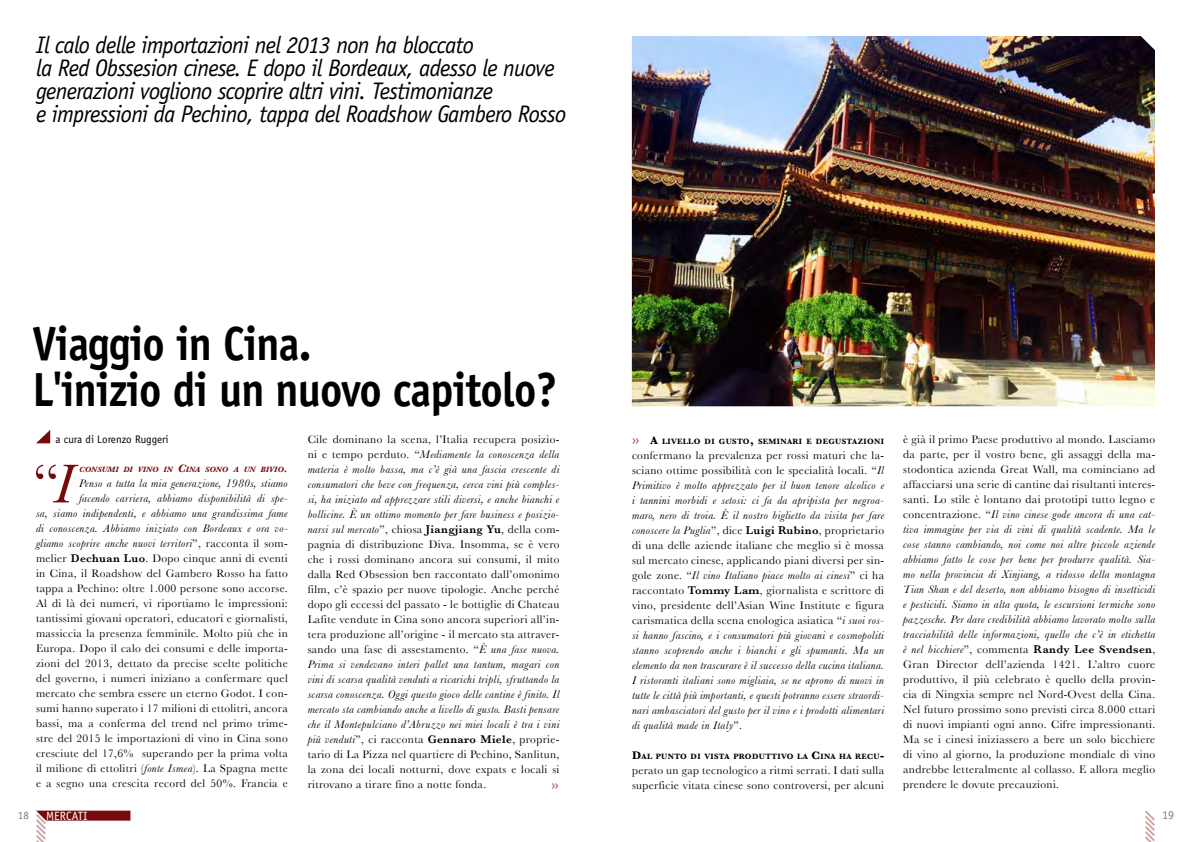
<style>
.page{position:relative;width:1191px;height:842px;background:#fff}
.page>*{position:absolute;margin:0;border:0;box-sizing:border-box;transform-origin:0 0}
.t1{font:56.8px "Baskerville";color:#750b0d}
.t2{font:700 48px/46px "Officina Sans Std";letter-spacing:-.02em;color:#000;scale:.9 1}
.t3{font:italic 24px/23px "Officina Sans Std";letter-spacing:-.03em;color:#000}
.t4{font:12.5px "Officina Sans Std";color:#974849}
.t5{font:12px "Officina Sans Std";color:#fff}
.t6{font:12px "Officina Sans Std";color:#7b7c7e}
.t7{font:11.5px/15px "Baskerville";letter-spacing:.03em;color:#000;text-align:justify}
.t8{font:italic 11.5px/15px "Baskerville";letter-spacing:.03em;color:#000;text-align:justify}
.t9{font:11px "Officina Sans Std";color:#000}
.t10{font:11px "Officina Sans Std";color:#7b7c7e}
.t11{font:700 8.1px "Baskerville";letter-spacing:.045em;color:#000}
.t12{font:italic 700 8.1px "Baskerville";color:#750b0d}
.s1{font-style:italic}
.s2{font-size:11.5px}
.s3{font-weight:600}
.s4{font-style:normal}
.s5{font-weight:600;font-style:normal}
</style>
<div class="page">
<svg style="left:36px;top:430px;width:14px;height:13px"></svg>
<svg style="left:1145px;top:810px;width:10px;height:32px"></svg>
<img style="left:632px;top:36px;width:523px;height:370px">
<svg style="left:36px;top:811px;width:94px;height:31px"></svg>
<h3 class="t3" style="left:36px;top:34px;width:532px">Il calo delle importazioni nel 2013 non ha bloccato<br>la Red Obssesion cinese. E dopo il Bordeaux, adesso le nuove generazioni vogliono scoprire altri vini. Testimonianze<br>e impressioni da Pechino, tappa del Roadshow Gambero Rosso</h3>
<h2 class="t2" style="left:32px;top:320px;width:584px">Viaggio in Cina.<br>L'inizio di un nuovo capitolo?</h2>
<p class="t9" style="left:55px;top:433px;width:115px">a cura di Lorenzo Ruggeri</p>
<h1 class="t1" style="left:32px;top:450px;width:43px">“<span class="s1">I</span></h1>
<p class="t12" style="left:79px;top:465px;width:210px">CONSUMI DI VINO IN <span class="s2">C</span>INA SONO A UN BIVIO<span class="s2">.</span></p>
<p class="t7" style="left:36px;top:476px;width:253px;text-align:right"><span class="s1">Penso a tutta la mia generazione, 1980s, stiamo<br>facendo carriera, abbiamo disponibilità di spe-<br>sa, siamo indipendenti, e abbiamo una grandissima fame di conoscenza. Abbiamo iniziato con Bordeaux e ora vo&shy;gliamo scoprire anche nuovi territori</span>”, racconta il som&shy;melier <span class="s3">Dechuan Luo</span>. Dopo cinque anni di eventi in Cina, il Roadshow del Gambero Rosso ha fatto tappa a Pechino: oltre 1.000 persone sono accorse.<br>Al di là dei numeri, vi riportiamo le impressioni: tantissimi giovani operatori, educatori e giornalisti, massiccia la presenza femminile. Molto più che in Europa. Dopo il calo dei consumi e delle importa&shy;zioni del 2013, dettato da precise scelte politiche del governo, i numeri iniziano a confermare quel mercato che sembra essere un eterno Godot. I con&shy;sumi hanno superato i 17 milioni di ettolitri, ancora bassi, ma a conferma del trend nel primo trime&shy;stre del 2015 le importazioni di vino in Cina sono cresciute del 17,6% superando per la prima volta il milione di ettolitri (<span class="s1">fonte Ismea</span>). La Spagna mette e a segno una crescita record del 50%. Francia e</p>
<p class="t10" style="left:18px;top:808px;width:12px">18</p>
<p class="t5" style="left:46px;top:809px;width:38px">me rcati</p>
<p class="t7" style="left:308px;top:431px;width:253px">Cile dominano la scena, l’Italia recupera posizio&shy;ni e tempo perduto. “<span class="s1">Mediamente la conoscenza della materia è molto bassa, ma c’è già una fascia crescente di consumatori che beve con frequenza, cerca vini più comples&shy;si, ha iniziato ad apprezzare stili diversi, e anche bianchi e bollicine. È un ottimo momento per fare business e posizio&shy;narsi sul mercato</span>”, chiosa <span class="s3">Jiangjiang Yu</span>, della com&shy;pagnia di distribuzione Diva. Insomma, se è vero che i rossi dominano ancora sui consumi, il mito dalla Red Obsession ben raccontato dall’omonimo film, c’è spazio per nuove tipologie. Anche perché dopo gli eccessi del passato - le bottiglie di Chateau Lafite vendute in Cina sono ancora superiori all’in&shy;tera produzione all’origine - il mercato sta attraver&shy;sando una fase di assestamento. “<span class="s1">È una fase nuova.<br>Prima si vendevano interi pallet una tantum, magari con vini di scarsa qualità venduti a ricarichi tripli, sfruttando la scarsa conoscenza. Oggi questo gioco delle cantine è finito. Il mercato sta cambiando anche a livello di gusto. Basti pensare che il Montepulciano d’Abruzzo nei miei locali è tra i vini più venduti</span>”, ci racconta <span class="s3">Gennaro Miele</span>, proprie&shy;tario di La Pizza nel quartiere di Pechino, Sanlitun, la zona dei locali notturni, dove expats e locali si ritrovano a tirare fino a notte fonda.</p>
<p class="t4" style="left:551px;top:778px;width:9px">››</p>
<p class="t11" style="left:650px;top:437px;width:235px"><span class="s2">A</span> LIVELLO DI GUSTO<span class="s2">,</span> SEMINARI E DEGUSTAZIONI</p>
<p class="t8" style="left:632px;top:448px;width:254px"><span class="s4">confermano la prevalenza per rossi maturi che la&shy;sciano ottime possibilità con le specialità locali. “</span>Il Primitivo è molto apprezzato per il buon tenore alcolico e i tannini morbidi e setosi: ci fa da apripista per negroa&shy;maro, nero di troia. È il nostro biglietto da visita per fare conoscere la Puglia<span class="s4">”, dice</span> <span class="s5">Luigi Rubino</span><span class="s4">, proprietario di una delle aziende italiane che meglio si è mossa sul mercato cinese, applicando piani diversi per sin&shy;gole zone. “</span>Il vino Italiano piace molto ai cinesi<span class="s4">” ci ha raccontato</span> <span class="s5">Tommy Lam</span><span class="s4">, giornalista e scrittore di vino, presidente dell’Asian Wine Institute e figura carismatica della scena enologica asiatica “</span>i suoi ros&shy;si hanno fascino, e i consumatori più giovani e cosmopoliti stanno scoprendo anche i bianchi e gli spumanti. Ma un elemento da non trascurare è il successo della cucina italiana.<br>I ristoranti italiani sono migliaia, se ne aprono di nuovi in tutte le città più importanti, e questi potranno essere straordi&shy;nari ambasciatori del gusto per il vino e i prodotti alimentari di qualità made in Italy<span class="s4">”.</span></p>
<p class="t11" style="left:632px;top:752px;width:254px"><span class="s2">D</span>AL PUNTO DI VISTA PRODUTTIVO LA <span class="s2">C</span> INA HA RECU<span class="s2">-</span></p>
<p class="t7" style="left:632px;top:763px;width:253px">perato un gap tecnologico a ritmi serrati. I dati sulla superficie vitata cinese sono controversi, per alcuni</p>
<p class="t4" style="left:632px;top:432px;width:9px">››</p>
<p class="t7" style="left:903px;top:431px;width:254px">è già il primo Paese produttivo al mondo. Lasciamo da parte, per il vostro bene, gli assaggi della ma&shy;stodontica azienda Great Wall, ma cominciano ad affacciarsi una serie di cantine dai risultanti interes&shy;santi. Lo stile è lontano dai prototipi tutto legno e concentrazione. “<span class="s1">Il vino cinese gode ancora di una cat&shy;tiva immagine per via di vini di qualità scadente. Ma le cose stanno cambiando, noi come noi altre piccole aziende abbiamo fatto le cose per bene per produrre qualità. Sia&shy;mo nella provincia di Xinjiang, a ridosso della montagna Tian Shan e del deserto, non abbiamo bisogno di insetticidi e pesticidi. Siamo in alta quota, le escursioni termiche sono pazzesche. Per dare credibilità abbiamo lavorato molto sulla tracciabilità delle informazioni, quello che c’è in etichetta è nel bicchiere</span>”, commenta <span class="s3">Randy Lee Svendsen</span>, Gran Director dell’azienda 1421. L’altro cuore produttivo, il più celebrato è quello della provin&shy;cia di Ningxia sempre nel Nord-Ovest della Cina.<br>Nel futuro prossimo sono previsti circa 8.000 ettari di nuovi impianti ogni anno. Cifre impressionanti.<br>Ma se i cinesi iniziassero a bere un solo bicchiere di vino al giorno, la produzione mondiale di vino andrebbe letteralmente al collasso. E allora meglio prendere le dovute precauzioni.</p>
<p class="t6" style="left:1162px;top:808px;width:13px">19</p>
</div>
